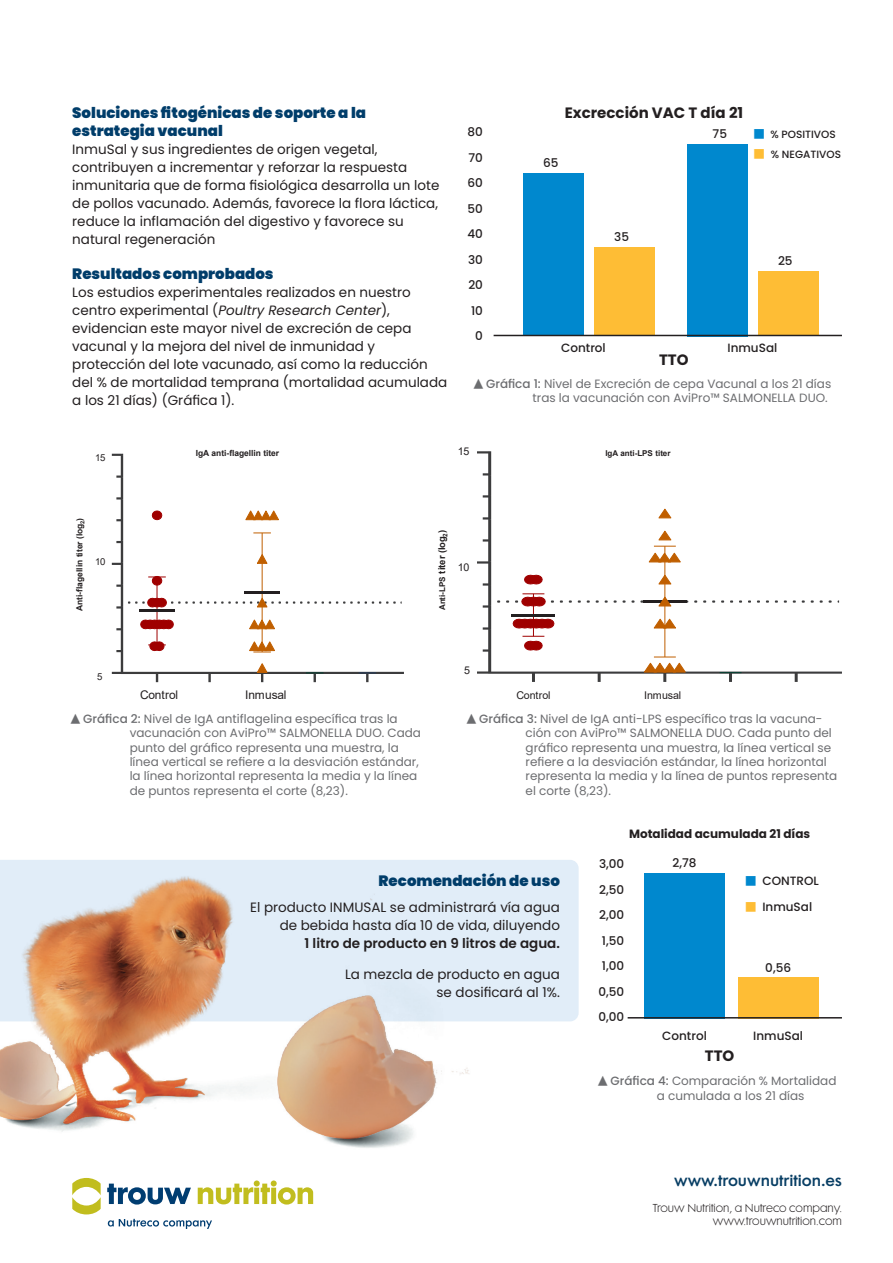
<style>
.page{position:relative;width:893px;height:1263px;background:#fff}
.page>*{position:absolute;margin:0;border:0;box-sizing:border-box;transform-origin:0 0}
.t1{font:900 15px/18px "Poppins";color:#003d6a}
.t2{font:700 15px "Poppins";color:#231f20}
.t3{font:13.5px/18px "Poppins";color:#231f20}
.t4{font:600 13.5px "Futura Maxi Std";color:#083e64}
.t5{font:12px/14.4px "Poppins";color:#6c6d70}
.t6{font:500 12px "Poppins";color:#231f20}
.t7{font:700 12px "Poppins";color:#231f20}
.t8{font:12px "Arial";letter-spacing:-.01em;color:#231f20}
.t9{font:10.65px "Arial";letter-spacing:-.01em;color:#231f20}
.t10{font:300 10.5px "Futura Maxi Std";color:#231f20}
.t11{font:500 10.5px "Poppins";color:#231f20}
.t12{font:9.6px "Arial";color:#231f20}
.t13{font:700 9.45px "Arial";color:#231f20}
.t14{font:700 8.4px "Arial";color:#231f20}
.t15{font:700 8.1px "Arial";color:#231f20}
.s1{font-style:italic}
.s2{font-family:"Source Sans Pro";font-weight:400;font-size:12px;color:#0088ce}
.s3{font-family:"Source Sans Pro";font-weight:400;font-size:12px;color:#febd35}
.s4{font-family:"Source Sans Pro"}
.s5{font-weight:500}
.s6{font-size:8.1px}
.s7{font-weight:600}
.s8{font-family:"Source Sans Pro";font-weight:400;color:#0088ce}
.s9{font-family:"Source Sans Pro";font-weight:400;color:#febd35}
</style>
<div class="page">
<div style="left:0;top:860px;width:579px;height:161px;background:#e1edf8"></div>
<div style="left:687px;top:144px;width:61px;height:192px;background:#0088ce"></div>
<div style="left:523px;top:173px;width:60px;height:163px;background:#0088ce"></div>
<div style="left:758px;top:271px;width:60px;height:65px;background:#febd35"></div>
<div style="left:594px;top:247px;width:60px;height:89px;background:#febd35"></div>
<hr style="left:494px;top:335px;width:348px;height:1px;background:#231f20">
<div style="left:644px;top:873px;width:81px;height:145px;background:#0088ce"></div>
<div style="left:738px;top:977px;width:80px;height:41px;background:#febd35"></div>
<hr style="left:628px;top:1017px;width:214px;height:1px;background:#231f20">
<svg style="left:112px;top:454px;width:292px;height:228px"></svg>
<svg style="left:359px;top:673px;width:17px;height:1px"></svg>
<svg style="left:306px;top:673px;width:17px;height:1px"></svg>
<hr style="left:262px;top:533px;width:1px;height:59px;background:#c05f00">
<hr style="left:262px;top:592px;width:1px;height:60px;background:#c05f00">
<svg style="left:253px;top:533px;width:18px;height:1px"></svg>
<hr style="left:245px;top:591px;width:35px;height:3px;background:#231f20">
<svg style="left:249px;top:620px;width:26px;height:9px"></svg>
<svg style="left:257px;top:664px;width:10px;height:8px"></svg>
<svg style="left:257px;top:554px;width:10px;height:9px"></svg>
<svg style="left:246px;top:511px;width:33px;height:9px"></svg>
<svg style="left:249px;top:642px;width:26px;height:11px"></svg>
<hr style="left:157px;top:577px;width:1px;height:34px;background:#9f0000">
<hr style="left:157px;top:611px;width:1px;height:34px;background:#9f0000">
<hr style="left:140px;top:610px;width:35px;height:2px;background:#231f20">
<svg style="left:128px;top:598px;width:274px;height:9px"></svg>
<svg style="left:152px;top:511px;width:10px;height:9px"></svg>
<svg style="left:148px;top:642px;width:18px;height:9px"></svg>
<svg style="left:148px;top:576px;width:18px;height:9px"></svg>
<svg style="left:141px;top:620px;width:32px;height:9px"></svg>
<svg style="left:477px;top:451px;width:365px;height:231px"></svg>
<svg style="left:720px;top:672px;width:21px;height:1px"></svg>
<hr style="left:665px;top:546px;width:1px;height:56px;background:#c05f00">
<hr style="left:665px;top:602px;width:1px;height:55px;background:#c05f00">
<svg style="left:654px;top:546px;width:22px;height:1px"></svg>
<hr style="left:643px;top:600px;width:44px;height:3px;background:#231f20">
<svg style="left:658px;top:597px;width:21px;height:9px"></svg>
<svg style="left:644px;top:657px;width:41px;height:15px"></svg>
<svg style="left:659px;top:509px;width:12px;height:9px"></svg>
<svg style="left:659px;top:575px;width:12px;height:9px"></svg>
<svg style="left:649px;top:553px;width:31px;height:9px"></svg>
<svg style="left:659px;top:531px;width:12px;height:9px"></svg>
<svg style="left:654px;top:619px;width:22px;height:9px"></svg>
<hr style="left:512px;top:614px;width:43px;height:2px;background:#231f20">
<svg style="left:524px;top:575px;width:18px;height:9px"></svg>
<svg style="left:506px;top:594px;width:48px;height:56px"></svg>
<svg style="left:108px;top:1219px;width:104px;height:10px"></svg>
<img style="left:0;top:872px;width:495px;height:343px">
<p class="t1" style="left:72px;top:104px;width:295px">Soluciones fitogénicas de soporte a la estrategia vacunal</p>
<p class="t3" style="left:72px;top:140px;width:369px">InmuSal y sus ingredientes de origen vegetal, contribuyen a incrementar y reforzar la respuesta inmunitaria que de forma fisiológica desarrolla un lote de pollos vacunado. Además, favorece la flora láctica, reduce la inflamación del digestivo y favorece su natural regeneración</p>
<p class="t1" style="left:72px;top:265px;width:203px">Resultados comprobados</p>
<p class="t3" style="left:72px;top:283px;width:377px">Los estudios experimentales realizados en nuestro centro experimental (<span class="s1">Poultry Research Center</span>), evidencian este mayor nivel de excreción de cepa vacunal y la mejora del nivel de inmunidad y protección del lote vacunado, así como la reducción del % de mortalidad temprana (mortalidad acumulada a los 21 días) (Gráfica 1).</p>
<p class="t6" style="left:468px;top:125px;width:17px">80</p>
<p class="t6" style="left:469px;top:150px;width:16px">70</p>
<p class="t6" style="left:468px;top:176px;width:17px">60</p>
<p class="t6" style="left:468px;top:201px;width:17px">50</p>
<p class="t6" style="left:467px;top:227px;width:17px">40</p>
<p class="t6" style="left:468px;top:252px;width:16px">30</p>
<p class="t6" style="left:468px;top:278px;width:16px">20</p>
<p class="t6" style="left:471px;top:303px;width:13px">10</p>
<p class="t6" style="left:475px;top:329px;width:9px">0</p>
<p class="t6" style="left:543px;top:156px;width:17px">65</p>
<p class="t2" style="left:565px;top:104px;width:180px">Excrección VAC T día 21</p>
<p class="t6" style="left:713px;top:127px;width:16px">75</p>
<p class="t11" style="left:754px;top:128px;width:83px"><span class="s2">■</span> % POSITIVOS</p>
<p class="t11" style="left:754px;top:148px;width:89px"><span class="s3">■</span> % NEGATIVOS</p>
<p class="t6" style="left:614px;top:230px;width:16px">35</p>
<p class="t6" style="left:778px;top:254px;width:16px">25</p>
<p class="t6" style="left:561px;top:340px;width:46px">Control</p>
<p class="t6" style="left:727px;top:340px;width:51px">InmuSal</p>
<p class="t2" style="left:659px;top:351px;width:31px">TTO</p>
<p class="t5" style="left:473px;top:376px;width:360px;text-align:right"><span class="s4">▲</span> <span class="s5">Gráfica 1:</span> Nivel de Excreción de cepa Vacunal a los 21 días tras la vacunación con AviPro™ SALMONELLA DUO.</p>
<p class="t12" style="left:95px;top:451px;width:12px">15</p>
<p class="t14" style="left:196px;top:448px;width:85px">IgA anti-flagellin titer</p>
<p class="t9" style="left:458px;top:444px;width:13px">15</p>
<p class="t15" style="left:605px;top:448px;width:67px">IgA anti-LPS titer</p>
<p class="t14" style="left:74px;top:611px;width:94px;rotate:-90deg">Anti-flagellin titer (log<sub>2</sub>)</p>
<p class="t12" style="left:95px;top:555px;width:12px">10</p>
<p class="t12" style="left:97px;top:670px;width:7px">5</p>
<p class="t8" style="left:140px;top:686px;width:40px">Control</p>
<p class="t8" style="left:245px;top:686px;width:43px">Inmusal</p>
<p class="t13" style="left:435px;top:610px;width:81px;rotate:-90deg"><span class="s6">Anti-LPS</span> titer (log<sub>2</sub>)</p>
<p class="t9" style="left:458px;top:560px;width:13px">10</p>
<p class="t9" style="left:464px;top:662px;width:7px">5</p>
<p class="t9" style="left:516px;top:688px;width:36px">Control</p>
<p class="t9" style="left:644px;top:687px;width:39px">Inmusal</p>
<p class="t5" style="left:130px;top:711px;width:293px;text-indent:-60px"><span class="s4">▲</span> <span class="s5">Gráfica 2:</span> Nivel de IgA antiflagelina específica tras la vacunación con AviPro™ SALMONELLA DUO. Cada punto del gráfico representa una muestra, la línea vertical se refiere a la desviación estándar, la línea horizontal representa la media y la línea de puntos representa el corte (8,23).</p>
<p class="t5" style="left:526px;top:711px;width:313px;text-indent:-60px"><span class="s4">▲</span> <span class="s5">Gráfica 3:</span> Nivel de IgA anti-LPS específico tras la vacuna&shy;ción con AviPro™ SALMONELLA DUO. Cada punto del gráfico representa una muestra, la línea vertical se refiere a la desviación estándar, la línea horizontal representa la media y la línea de puntos representa el corte (8,23).</p>
<p class="t1" style="left:379px;top:871px;width:183px">Recomendación de uso</p>
<p class="t3" style="left:250px;top:898px;width:311px;text-align:right">El producto INMUSAL se administrará vía agua de bebida hasta día 10 de vida, diluyendo<br><span class="s7">1 litro de producto en 9 litros de agua.</span></p>
<p class="t3" style="left:345px;top:965px;width:216px;text-align:right">La mezcla de producto en agua se dosificará al 1%.</p>
<p class="t7" style="left:629px;top:827px;width:183px">Motalidad acumulada 21 días</p>
<p class="t6" style="left:599px;top:857px;width:27px">3,00</p>
<p class="t6" style="left:599px;top:882px;width:26px">2,50</p>
<p class="t6" style="left:599px;top:908px;width:27px">2,00</p>
<p class="t6" style="left:602px;top:933px;width:24px">1,50</p>
<p class="t6" style="left:602px;top:959px;width:24px">1,00</p>
<p class="t6" style="left:598px;top:984px;width:27px">0,50</p>
<p class="t6" style="left:598px;top:1010px;width:27px">0,00</p>
<p class="t6" style="left:672px;top:855px;width:25px">2,78</p>
<p class="t6" style="left:745px;top:874px;width:75px"><span class="s8">■</span> CONTROL</p>
<p class="t6" style="left:745px;top:900px;width:68px"><span class="s9">■</span> InmuSal</p>
<p class="t6" style="left:765px;top:960px;width:27px">0,56</p>
<p class="t6" style="left:662px;top:1029px;width:46px">Control</p>
<p class="t6" style="left:753px;top:1029px;width:51px">InmuSal</p>
<p class="t2" style="left:705px;top:1047px;width:31px">TTO</p>
<p class="t5" style="left:657px;top:1074px;width:181px;text-indent:-60px"><span class="s4">▲</span> <span class="s5">Gráfica 4:</span> Comparación % Mortalidad a cumulada a los 21 días</p>
<p class="t4" style="left:674px;top:1171px;width:169px">www.trouwnutrition.es</p>
<p class="t10" style="left:653px;top:1202px;width:191px">Trouw Nutrition, a Nutreco company.</p>
<p class="t10" style="left:713px;top:1214px;width:131px">www.trouwnutrition.com</p>
</div>
